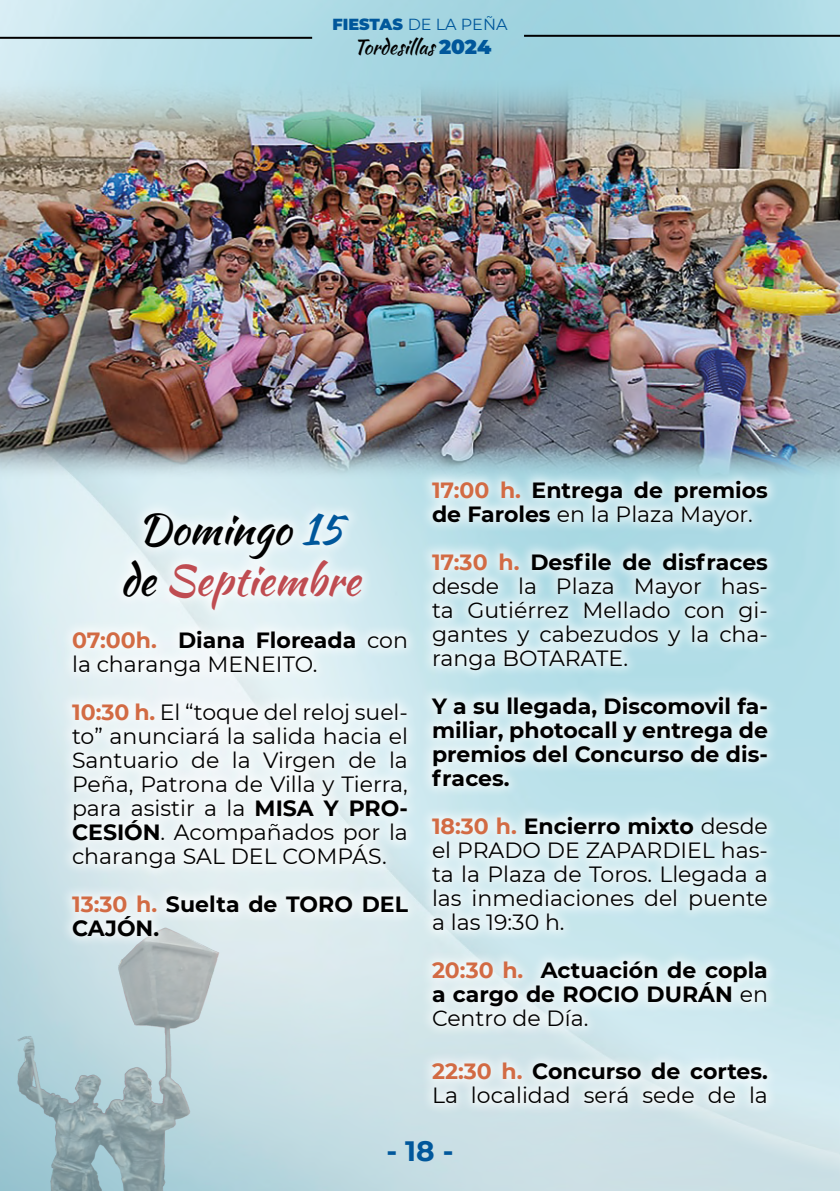
<style>
.page{position:relative;width:840px;height:1191px;background:#fff}
.page>*{position:absolute;margin:0;border:0;box-sizing:border-box;transform-origin:0 0}
.t1{font:42px/50.4px "Kaushan Script";color:#bf4c51;text-align:center}
.t2{font:700 28px "Montserrat";color:#00579b}
.t3{font:22px/24px "Montserrat";color:#000;text-align:justify}
.t4{font:700 22px/24px "Montserrat";color:#000}
.t5{font:20px "Kaushan Script";color:#000}
.t6{font:16px "Montserrat";color:#00579b}
.s1{font-weight:900}
.s2{font-family:"Montserrat";font-weight:900;color:#00579b}
.s3{color:#000}
.s4{color:#00579b}
.s5{font-weight:700;color:#d26b44}
.s6{font-weight:700}
.s7{color:#d26b44}
.s8{font-weight:400}
</style>
<div class="page">
<img style="left:0;top:0;width:840px;height:1191px">
<img style="left:0;top:914px;width:240px;height:277px">
<div style="left:60px;top:500px;width:360px;height:448px;background:#fff;opacity:.75"></div>
<div style="left:419px;top:468px;width:360px;height:647px;background:#fff;opacity:.75"></div>
<hr style="left:523px;top:35px;width:316px;height:2px;background:#000">
<hr style="left:0;top:37px;width:312px;height:2px;background:#000">
<img style="left:0;top:75px;width:839px;height:405px">
<p class="t6" style="left:332px;top:13px;width:176px"><span class="s1">FIESTAS</span> DE LA PEÑA</p>
<p class="t5" style="left:353px;top:32px;width:139px">Tordesillas <span class="s2">2024</span></p>
<h1 class="t1" style="left:120px;top:504px;width:241px"><span class="s3">Domingo</span> <span class="s4">15 </span><span class="s3">de</span> Septiembre</h1>
<p class="t3" style="left:72px;top:627px;width:337px"><span class="s5">07:00h.</span> <span class="s6">Diana Floreada</span> con la charanga MENEITO.</p>
<p class="t3" style="left:72px;top:699px;width:337px"><span class="s5">10:30 h.</span> El “toque del reloj suel&shy;to” anunciará la salida hacia el Santuario de la Virgen de la Peña, Patrona de Villa y Tierra, para asistir a la <span class="s6">MISA Y PRO-CESIÓN</span>. Acompañados por la charanga SAL DEL COMPÁS.</p>
<p class="t4" style="left:72px;top:890px;width:337px"><span class="s7">13:30 h.</span> Suelta de TORO DEL<br>CAJÓN.</p>
<p class="t4" style="left:432px;top:477px;width:337px"><span class="s7">17:00 h.</span> Entrega de premios de Faroles <span class="s8">en la Plaza Mayor.</span></p>
<p class="t3" style="left:432px;top:549px;width:337px"><span class="s5">17:30 h.</span> <span class="s6">Desfile de disfraces </span>desde la Plaza Mayor has&shy;ta Gutiérrez Mellado con gi&shy;gantes y cabezudos y la cha&shy;ranga BOTARATE.</p>
<p class="t4" style="left:432px;top:693px;width:337px;text-align:justify">Y a su llegada, Discomovil fa&shy;miliar, photocall y entrega de premios del Concurso de dis&shy;fraces.</p>
<p class="t3" style="left:432px;top:813px;width:337px"><span class="s5">18:30 h.</span> <span class="s6">Encierro mixto</span> desde el PRADO DE ZAPARDIEL has&shy;ta la Plaza de Toros. Llegada a las inmediaciones del puente a las 19:30 h.</p>
<p class="t4" style="left:432px;top:957px;width:337px;text-align:justify"><span class="s7">20:30 h.</span> Actuación de copla a cargo de ROCIO DURÁN <span class="s8">en Centro de Día.</span></p>
<p class="t3" style="left:432px;top:1058px;width:337px"><span class="s5">22:30 h.</span> <span class="s6">Concurso de cortes.<br></span>La localidad será sede de la</p>
<p class="t2" style="left:386px;top:1131px;width:68px">- 18 -</p>
</div>
